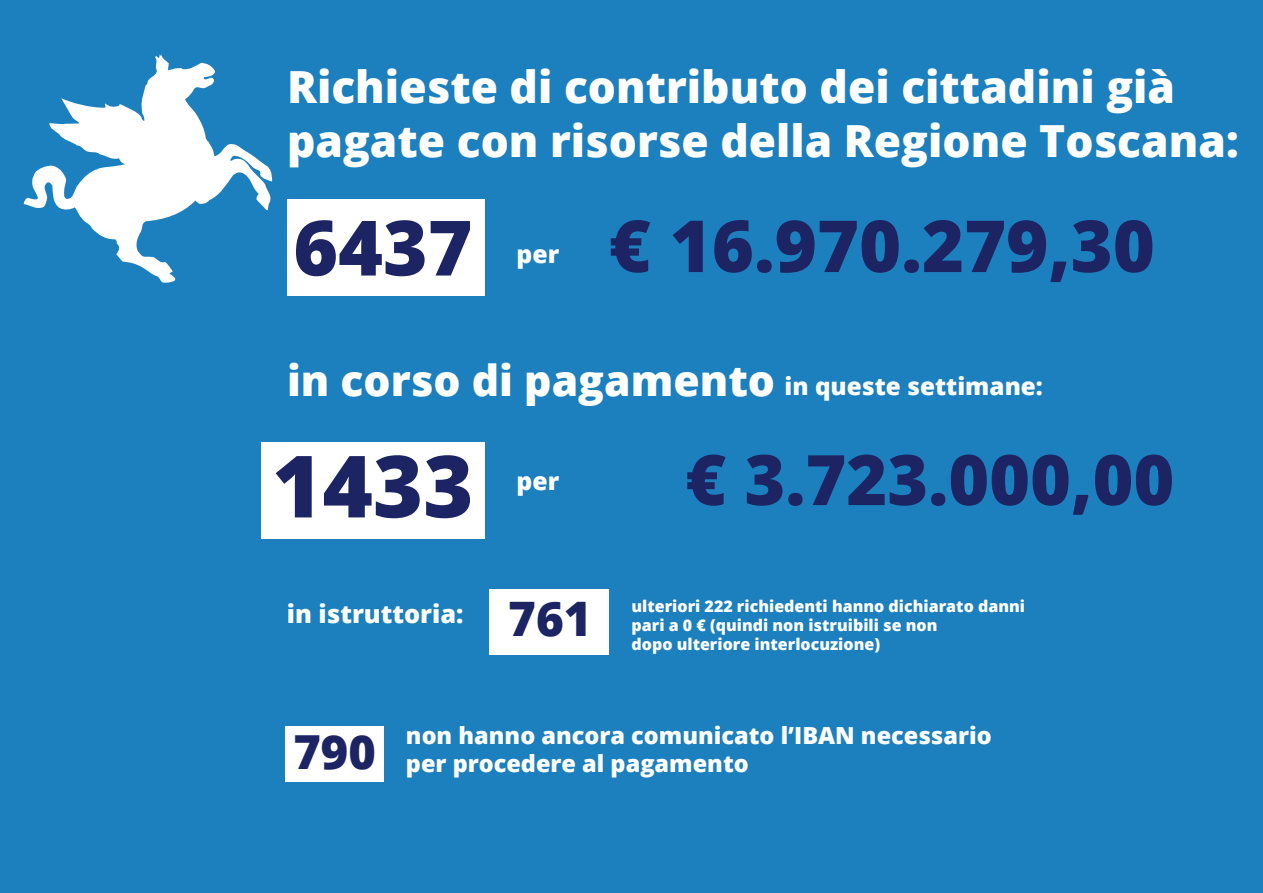
<style>
.page{position:relative;width:1263px;height:893px;background:#1c80bf}
.page>*{position:absolute;margin:0;border:0;box-sizing:border-box;transform-origin:0 0}
.t1{font:800 85.95px "Open Sans";color:#1c2463}
.t2{font:800 76.35px "Open Sans";color:#1c2463}
.t3{font:800 71.85px "Open Sans";color:#1c2463}
.t4{font:800 69.75px "Open Sans";color:#1c2463}
.t5{font:800 47.55px "Open Sans";color:#1c2463}
.t6{font:800 46.95px "Open Sans";color:#1c2463}
.t7{font:800 44.25px "Open Sans";color:#fff}
.t8{font:800 42.6px "Open Sans";color:#fff}
.t9{font:800 25.35px "Open Sans";color:#fff}
.t10{font:800 24.75px "Open Sans";color:#fff}
.t11{font:800 24.3px "Open Sans";color:#fff}
.t12{font:800 23.55px "Open Sans";color:#fff}
.t13{font:800 16.05px "Open Sans";color:#fff}
</style>
<div class="page">
<div style="left:286px;top:726px;width:98px;height:56px;background:#fff"></div>
<div style="left:489px;top:589px;width:119px;height:66px;background:#fff"></div>
<div style="left:261px;top:442px;width:224px;height:96px;background:#fff"></div>
<div style="left:288px;top:200px;width:197px;height:96px;background:#fff"></div>
<svg style="left:24px;top:54px;width:249px;height:229px"></svg>
<p class="t7" style="left:287px;top:54px;width:890px">Richieste di contributo dei cittadini già</p>
<p class="t7" style="left:287px;top:107px;width:953px">pagate con risorse della Regione Toscana:</p>
<p class="t2" style="left:293px;top:190px;width:181px">6437</p>
<p class="t3" style="left:609px;top:191px;width:548px">€ 16.970.279,30</p>
<p class="t10" style="left:517px;top:235px;width:44px">per</p>
<p class="t8" style="left:287px;top:349px;width:490px">in corso di pagamento</p>
<p class="t11" style="left:784px;top:368px;width:260px">in queste settimane:</p>
<p class="t1" style="left:272px;top:421px;width:203px">1433</p>
<p class="t4" style="left:685px;top:427px;width:490px">€ 3.723.000,00</p>
<p class="t10" style="left:517px;top:462px;width:44px">per</p>
<p class="t9" style="left:287px;top:595px;width:178px">in istruttoria:</p>
<p class="t13" style="left:631px;top:594px;width:395px">ulteriori 222 richiedenti hanno dichiarato danni</p>
<p class="t5" style="left:508px;top:582px;width:85px">761</p>
<p class="t13" style="left:631px;top:613px;width:308px">pari a 0 € (quindi non istruibili se non</p>
<p class="t13" style="left:631px;top:632px;width:250px">dopo ulteriore interlocuzione)</p>
<p class="t6" style="left:293px;top:717px;width:84px">790</p>
<p class="t12" style="left:406px;top:718px;width:587px">non hanno ancora comunicato l’IBAN necessario</p>
<p class="t12" style="left:406px;top:746px;width:344px">per procedere al pagamento</p>
</div>
